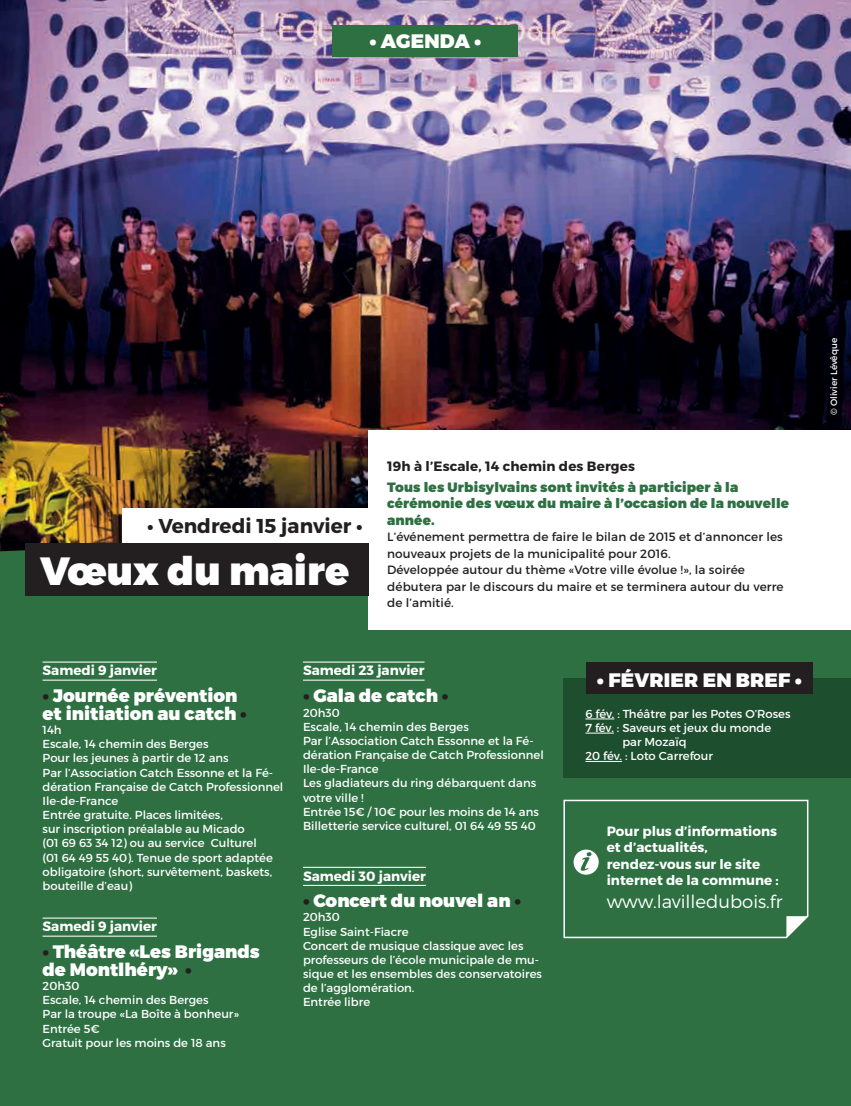
<style>
.page{position:relative;width:851px;height:1106px;background:#fff}
.page>*{position:absolute;margin:0;border:0;box-sizing:border-box;transform-origin:0 0}
.t1{font:900 39.3px "Montserrat";color:#fff}
.t2{font:700 20.1px "Montserrat";color:#231f20}
.t3{font:900 19.5px "Montserrat";letter-spacing:.01em;color:#fff}
.t4{font:900 18px/18px "Montserrat";color:#fff}
.t5{font:300 18px "Montserrat";color:#fff}
.t6{font:700 13.5px/16.5px "Montserrat";color:#fff}
.t7{font:900 13.5px/16.5px "Montserrat";letter-spacing:.01em;color:#2e7042}
.t8{font:700 13.5px "Montserrat";letter-spacing:.01em;color:#231f20}
.t9{font:12px/16.5px "Montserrat";letter-spacing:.01em;color:#231f20}
.t10{font:11.55px/14.1px "Montserrat";color:#fff}
.t11{font:9px "Montserrat";color:#fff}
.s1{color:#231f20}
</style>
<div class="page">
<div style="left:0;top:0;width:850px;height:1106px;background:#2e7042"></div>
<img style="left:0;top:0;width:850px;height:551px">
<div style="left:368px;top:429px;width:482px;height:200px;background:#fff"></div>
<hr style="left:43px;top:661px;width:114px;height:1px;background:#fff">
<hr style="left:43px;top:679px;width:114px;height:1px;background:#fff">
<hr style="left:43px;top:917px;width:114px;height:1px;background:#fff">
<hr style="left:43px;top:935px;width:114px;height:1px;background:#fff">
<hr style="left:303px;top:661px;width:121px;height:1px;background:#fff">
<hr style="left:303px;top:679px;width:121px;height:1px;background:#fff">
<hr style="left:303px;top:866px;width:123px;height:1px;background:#fff">
<hr style="left:303px;top:884px;width:123px;height:2px;background:#fff">
<div style="left:563px;top:678px;width:287px;height:99px;background:#1d4e2e"></div>
<div style="left:586px;top:662px;width:226px;height:31px;background:#231f20"></div>
<svg style="left:585px;top:718px;width:29px;height:1px"></svg>
<svg style="left:585px;top:732px;width:28px;height:1px"></svg>
<hr style="left:585px;top:761px;width:37px;height:1px;background:#fff">
<div style="left:26px;top:543px;width:342px;height:52px;background:#231f20"></div>
<div style="left:122px;top:508px;width:246px;height:35px;background:#fff"></div>
<div style="left:333px;top:25px;width:185px;height:31px;background:#2e7042"></div>
<svg style="left:563px;top:799px;width:246px;height:140px"></svg>
<h3 class="t3" style="left:369px;top:28px;width:113px">• AGENDA •</h3>
<h2 class="t2" style="left:147px;top:513px;width:217px">• Vendredi 15 janvier •</h2>
<h1 class="t1" style="left:40px;top:546px;width:310px">Vœux du maire</h1>
<p class="t8" style="left:387px;top:457px;width:249px">19h à l’Escale, 14 chemin des Berges</p>
<p class="t7" style="left:387px;top:479px;width:403px">Tous les Urbisylvains sont invités à participer à la cérémonie des vœux du maire à l’occasion de la nouvelle année.</p>
<p class="t9" style="left:387px;top:528px;width:398px">L’événement permettra de faire le bilan de 2015 et d’annoncer les nouveaux projets de la municipalité pour 2016.<br>Développée autour du thème «Votre ville évolue !», la soirée débutera par le discours du maire et se terminera autour du verre de l’amitié.</p>
<p class="t6" style="left:43px;top:662px;width:116px">Samedi 9 janvier</p>
<h3 class="t4" style="left:43px;top:687px;width:206px"><span class="s1">•</span> Journée prévention et initiation au catch <span class="s1">•</span></h3>
<p class="t10" style="left:43px;top:723px;width:242px">14h<br>Escale, 14 chemin des Berges<br>Pour les jeunes à partir de 12 ans<br>Par l’Association Catch Essonne et la Fé&shy;dération Française de Catch Professionnel<br>Ile-de-France<br>Entrée gratuite. Places limitées,<br>sur inscription préalable au Micado<br>(01 69 63 34 12) ou au service Culturel<br>(01 64 49 55 40). Tenue de sport adaptée obligatoire (short, survêtement, baskets, bouteille d’eau)</p>
<p class="t6" style="left:43px;top:918px;width:116px">Samedi 9 janvier</p>
<h3 class="t4" style="left:43px;top:943px;width:219px"><span class="s1">•</span> Théâtre «Les Brigands de Montlhéry» <span class="s1">•</span></h3>
<p class="t10" style="left:43px;top:979px;width:198px">20h30<br>Escale, 14 chemin des Berges<br>Par la troupe «La Boîte à bonheur»<br>Entrée 5€<br>Gratuit pour les moins de 18 ans</p>
<p class="t6" style="left:303px;top:662px;width:123px">Samedi 23 janvier</p>
<h3 class="t4" style="left:303px;top:687px;width:147px"><span class="s1">•</span> Gala de catch <span class="s1">•</span></h3>
<p class="t10" style="left:303px;top:705px;width:242px">20h30<br>Escale, 14 chemin des Berges<br>Par l’Association Catch Essonne et la Fé&shy;dération Française de Catch Professionnel<br>Ile-de-France<br>Les gladiateurs du ring débarquent dans votre ville !<br>Entrée 15€ / 10€ pour les moins de 14 ans<br>Billetterie service culturel, 01 64 49 55 40</p>
<p class="t6" style="left:303px;top:867px;width:124px">Samedi 30 janvier</p>
<h3 class="t4" style="left:303px;top:892px;width:219px"><span class="s1">•</span> Concert du nouvel an <span class="s1">•</span></h3>
<p class="t10" style="left:303px;top:910px;width:240px">20h30<br>Eglise Saint-Fiacre<br>Concert de musique classique avec les professeurs de l’école municipale de mu&shy;sique et les ensembles des conservatoires de l’agglomération.<br>Entrée libre</p>
<h3 class="t3" style="left:597px;top:668px;width:206px">• FÉVRIER EN BREF •</h3>
<p class="t10" style="left:585px;top:706px;width:206px">6 fév. : Théâtre par les Potes O’Roses</p>
<p class="t10" style="left:585px;top:720px;width:187px">7 fév. : Saveurs et jeux du monde</p>
<p class="t10" style="left:622px;top:735px;width:66px">par Mozaïq</p>
<p class="t10" style="left:585px;top:749px;width:129px">20 fév. : Loto Carrefour</p>
<p class="t6" style="left:606px;top:823px;width:173px">Pour plus d’informations et d’actualités, rendez-vous sur le site internet de la commune :</p>
<h3 class="t5" style="left:606px;top:890px;width:177px">www.lavilledubois.fr</h3>
<p class="t11" style="left:828px;top:415px;width:79px;rotate:-90deg">© Olivier Lévêque</p>
</div>
